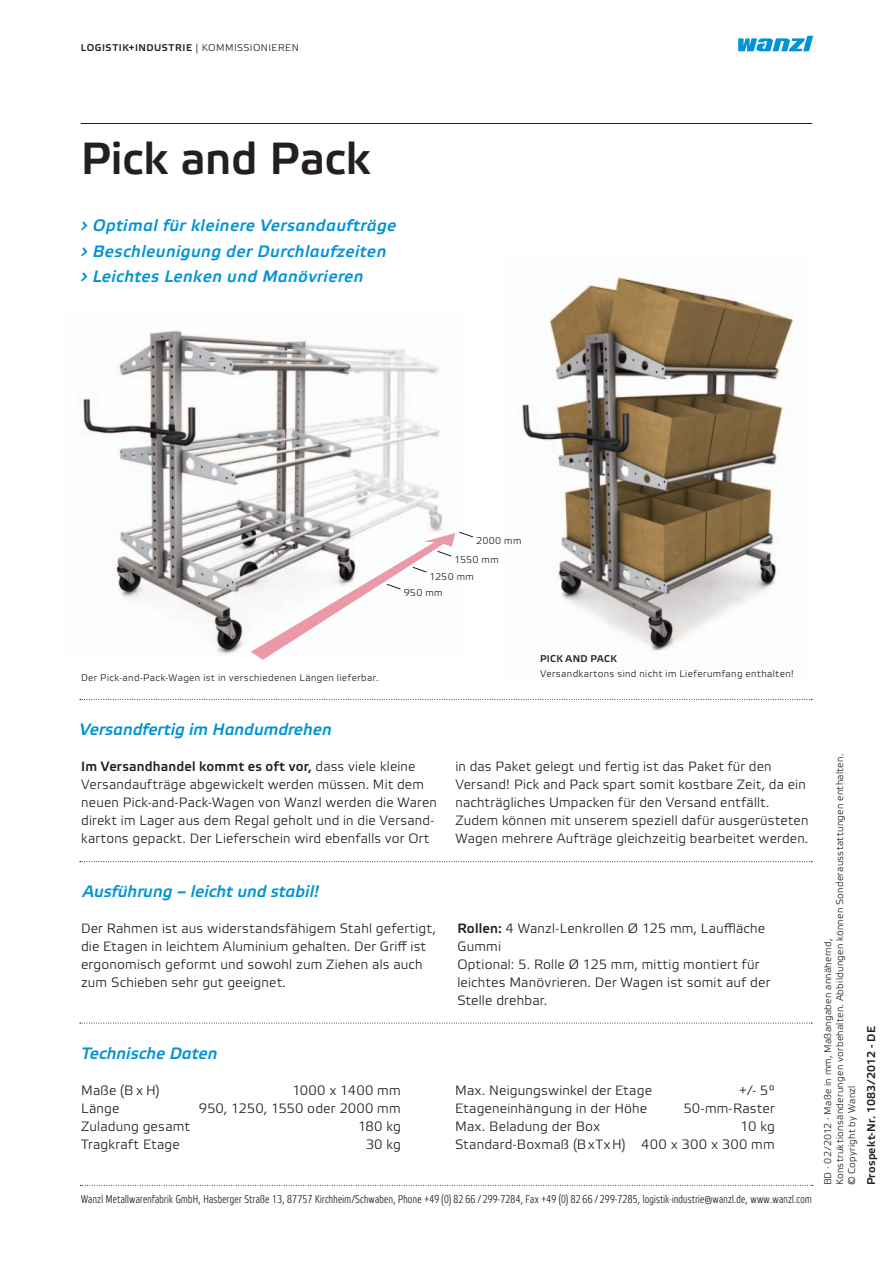
<style>
.page{position:relative;width:893px;height:1263px;background:#fff}
.page>*{position:absolute;margin:0;border:0;box-sizing:border-box;transform-origin:0 0}
.t1{font:500 45px "Etelka";letter-spacing:-.005em;color:#231f20}
.t2{font:italic 500 16.5px/25.5px "Etelka";letter-spacing:.03em;color:#0093d5}
.t3{font:italic 500 16.5px "Wanzl Etelka";letter-spacing:.005em;color:#0093d5}
.t4{font:300 13.5px/18px "Wanzl Etelka";letter-spacing:.015em;color:#231f20}
.t5{font:300 11.25px "Etelka Narrow";letter-spacing:.03em;color:#231f20}
.t6{font:500 11.25px "Wanzl Etelka";letter-spacing:.015em;color:#231f20}
.t7{font:300 9.75px/12px "Wanzl Etelka";letter-spacing:.035em;color:#231f20}
.t8{font:500 9.75px "Wanzl Etelka";letter-spacing:.05em;color:#231f20}
.t9{font:500 9.75px "Wanzl Etelka";letter-spacing:.03em;color:#231f20}
.s1{font-weight:500}
</style>
<div class="page">
<img style="left:521px;top:277px;width:272px;height:374px">
<img style="left:78px;top:330px;width:382px;height:325px">
<hr style="left:81px;top:123px;width:731px;height:1px;background:#231f20">
<svg style="left:80px;top:1185px;width:733px;height:1px"></svg>
<svg style="left:80px;top:1023px;width:732px;height:1px"></svg>
<svg style="left:80px;top:861px;width:732px;height:1px"></svg>
<svg style="left:738px;top:36px;width:75px;height:15px"></svg>
<svg style="left:80px;top:699px;width:732px;height:1px"></svg>
<svg style="left:251px;top:532px;width:222px;height:128px"></svg>
<p class="t8" style="left:81px;top:42px;width:89px">LogISTIK+I ndustr</p>
<p class="t7" style="left:183px;top:42px;width:28px"><span class="s1">ie</span> | komm</p>
<p class="t7" style="left:234px;top:42px;width:45px">ission ieren</p>
<h1 class="t1" style="left:81px;top:132px;width:291px">Pick and Pack</h1>
<p class="t2" style="left:81px;top:214px;width:317px">› Optimal für kleinere Versandaufträge › Beschleunigung der Durchlaufzeiten › Leichtes Lenken und Manövrieren</p>
<p class="t7" style="left:476px;top:535px;width:47px">2000 mm</p>
<p class="t7" style="left:455px;top:554px;width:46px">1550 mm</p>
<p class="t7" style="left:429px;top:571px;width:46px">1250 mm</p>
<p class="t7" style="left:404px;top:587px;width:40px">950 mm</p>
<p class="t7" style="left:81px;top:672px;width:299px">Der Pick-and-Pack-Wagen ist in verschiedenen Längen lieferbar.</p>
<p class="t9" style="left:540px;top:653px;width:78px">Pick and pack</p>
<p class="t7" style="left:540px;top:668px;width:256px">Versandkartons sind nicht im Lieferumfang enthalten!</p>
<p class="t3" style="left:80px;top:720px;width:254px">Versandfertig im Handumdrehen</p>
<p class="t4" style="left:81px;top:758px;width:357px"><span class="s1">I m Versandhandel kommt es oft vor,</span> dass viele kleine Versandaufträge abgewickelt werden müssen. Mit dem neuen Pick-and-Pack-Wagen von Wanzl werden die Waren direkt im Lager aus dem Regal geholt und in die Versand&shy;kartons gepackt. Der Lieferschein wird ebenfalls vor Ort</p>
<p class="t4" style="left:455px;top:758px;width:354px">in das Paket gelegt und fertig ist das Paket für den Versand! Pick and Pack spart somit kostbare Zeit, da ein nachträgliches Umpacken für den Versand entfällt.<br>Zudem können mit unserem speziell dafür ausgerüsteten Wagen mehrere Aufträge gleichzeitig bearbeitet werden.</p>
<p class="t3" style="left:83px;top:882px;width:238px">Ausführung – leicht und stabil!</p>
<p class="t4" style="left:81px;top:920px;width:356px">Der Rahmen ist aus widerstandsfähigem Stahl gefertigt, die Etagen in leichtem Aluminium gehalten. Der Griff ist ergonomisch geformt und sowohl zum Ziehen als auch zum Schieben sehr gut geeignet.</p>
<p class="t4" style="left:457px;top:920px;width:314px"><span class="s1">Rollen:</span> 4 Wanzl-Lenkrollen Ø 125 mm, Lauffläche Gummi<br>Optional: 5. Rolle Ø 125 mm, mittig montiert für leichtes Manövrieren. Der Wagen ist somit auf der Stelle drehbar.</p>
<p class="t3" style="left:81px;top:1044px;width:138px">Technische Daten</p>
<p class="t4" style="left:81px;top:1082px;width:80px">Maße (B x H)</p>
<p class="t4" style="left:292px;top:1082px;width:110px">1000 x 1400 mm</p>
<p class="t4" style="left:81px;top:1100px;width:40px">Länge</p>
<p class="t4" style="left:199px;top:1100px;width:203px">950, 1250, 1550 oder 2000 mm</p>
<p class="t4" style="left:81px;top:1118px;width:110px">Zuladung gesamt</p>
<p class="t4" style="left:358px;top:1118px;width:44px">180 kg</p>
<p class="t4" style="left:81px;top:1136px;width:100px">Tragkraft Etage</p>
<p class="t4" style="left:366px;top:1136px;width:37px">30 kg</p>
<p class="t4" style="left:455px;top:1082px;width:198px">Max. Neigungswinkel der Etage</p>
<p class="t4" style="left:739px;top:1082px;width:37px">+/- 5º</p>
<p class="t4" style="left:455px;top:1100px;width:194px">Etageneinhängung in der Höhe</p>
<p class="t4" style="left:683px;top:1100px;width:93px">50-mm-Raster</p>
<p class="t4" style="left:455px;top:1118px;width:146px">Max. Beladung der Box</p>
<p class="t4" style="left:455px;top:1118px;width:321px;text-align:right">10 kg<br>Standard-Boxmaß (BxTxH) 400 x 300 x 300 mm</p>
<p class="t5" style="left:81px;top:1193px;width:732px">Wanzl Metallwarenfabrik GmbH, Hasberger Straße 13, 87757 Kirchheim/Schwaben, Phone +49 (0) 82 66 / 299-7284, Fax +49 (0) 82 66 / 299-7285, logistik-industrie@wanzl.de, www.wanzl.com</p>
<p class="t7" style="left:822px;top:1185px;width:433px;rotate:-90deg">BD · 02/2012 · Maße in mm, Maßangaben annähernd,<br>Konstruktionsänderungen vorbehalten. Abbildungen können Sonderausstattungen enthalten. © Copyright by Wanzl</p>
<p class="t6" style="left:865px;top:1185px;width:159px;rotate:-90deg">Prospekt-N r. 1083/2012 - DE</p>
</div>
